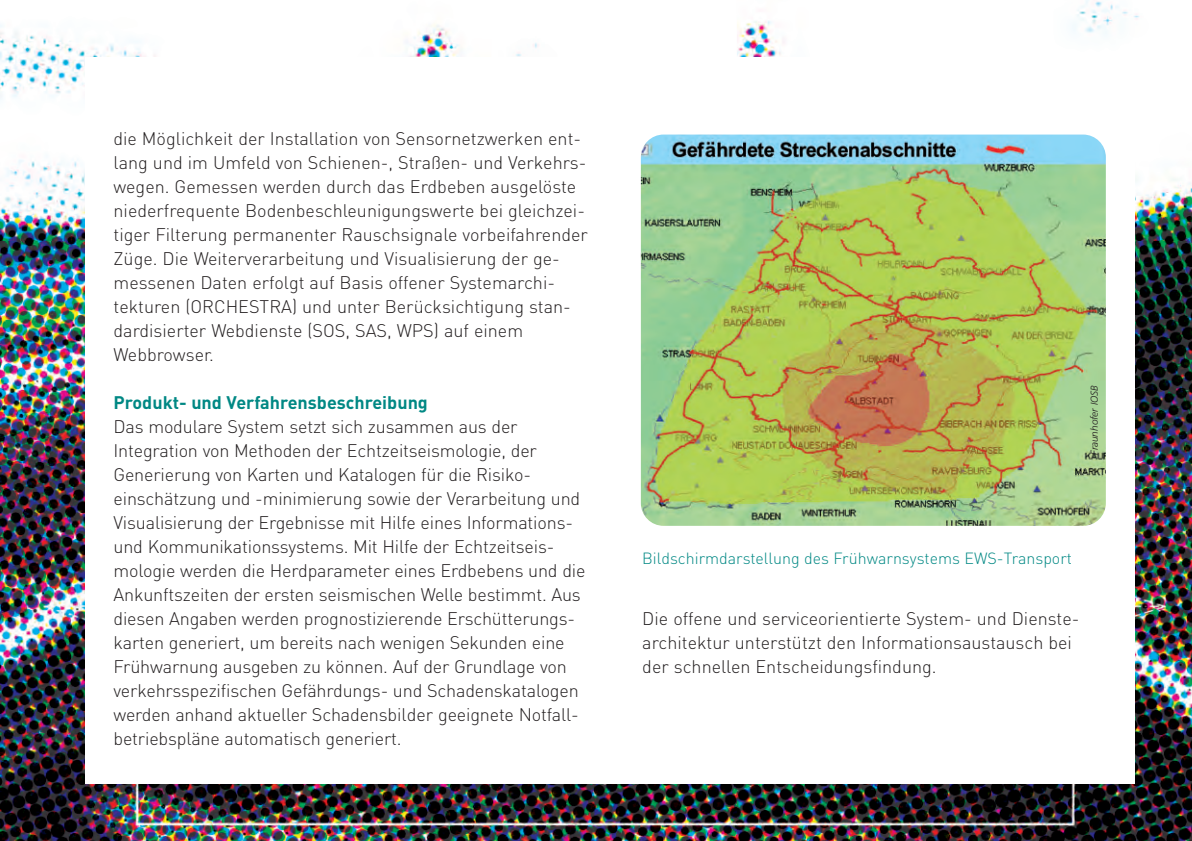
<style>
.page{position:relative;width:1192px;height:841px;background:#fff}
.page>*{position:absolute;margin:0;border:0;box-sizing:border-box;transform-origin:0 0}
.t1{font:300 18px/24px "DIN Pro";letter-spacing:-.01em;color:#231f20}
.t2{font:700 18px "DIN Pro";color:#008884}
.t3{font:300 16px "DIN Pro";color:#008884}
.t4{font:italic 300 10px "Frutiger LT";color:#231f20}
</style>
<div class="page">
<img style="left:0;top:0;width:1192px;height:840px">
<p class="t1" style="left:114px;top:127px;width:476px">die Möglichkeit der Installation von Sensornetzwerken ent&shy;lang und im Umfeld von Schienen-, Straßen- und Verkehrs&shy;wegen. Gemessen werden durch das Erdbeben ausgelöste niederfrequente Bodenbeschleunigungswerte bei gleichzei&shy;tiger Filterung permanenter Rauschsignale vorbeifahrender Züge. Die Weiterverarbeitung und Visualisierung der ge&shy;messenen Daten erfolgt auf Basis offener Systemarchi&shy;tekturen (ORCHESTRA) und unter Berücksichtigung stan&shy;dardisierter Webdienste (SOS, SAS, WPS) auf einem Webbrowser.</p>
<p class="t2" style="left:114px;top:392px;width:316px">Produkt- und Verfahrensbeschreibung</p>
<p class="t1" style="left:114px;top:415px;width:473px">Das modulare System setzt sich zusammen aus der Integration von Methoden der Echtzeitseismologie, der Generierung von Karten und Katalogen für die Risiko&shy;einschätzung und -minimierung sowie der Verarbeitung und Visualisierung der Ergebnisse mit Hilfe eines Informations&shy;und Kommunikationssystems. Mit Hilfe der Echtzeitseis&shy;mologie werden die Herdparameter eines Erdbebens und die Ankunftszeiten der ersten seismischen Welle bestimmt. Aus diesen Angaben werden prognostizierende Erschütterungs&shy;karten generiert, um bereits nach wenigen Sekunden eine Frühwarnung ausgeben zu können. Auf der Grundlage von verkehrsspezifischen Gefährdungs- und Schadenskatalogen werden anhand aktueller Schadensbilder geeignete Notfall&shy;betriebspläne automatisch generiert.</p>
<p class="t4" style="left:1090px;top:455px;width:71px;rotate:-90deg">Fraunhofer IOSB</p>
<p class="t3" style="left:642px;top:548px;width:431px">Bildschirmdarstellung des Frühwarnsystems EWS-Transport</p>
<p class="t1" style="left:642px;top:607px;width:439px">Die offene und serviceorientierte System- und Dienste&shy;architektur unterstützt den Informationsaustausch bei der schnellen Entscheidungsfindung.</p>
</div>
